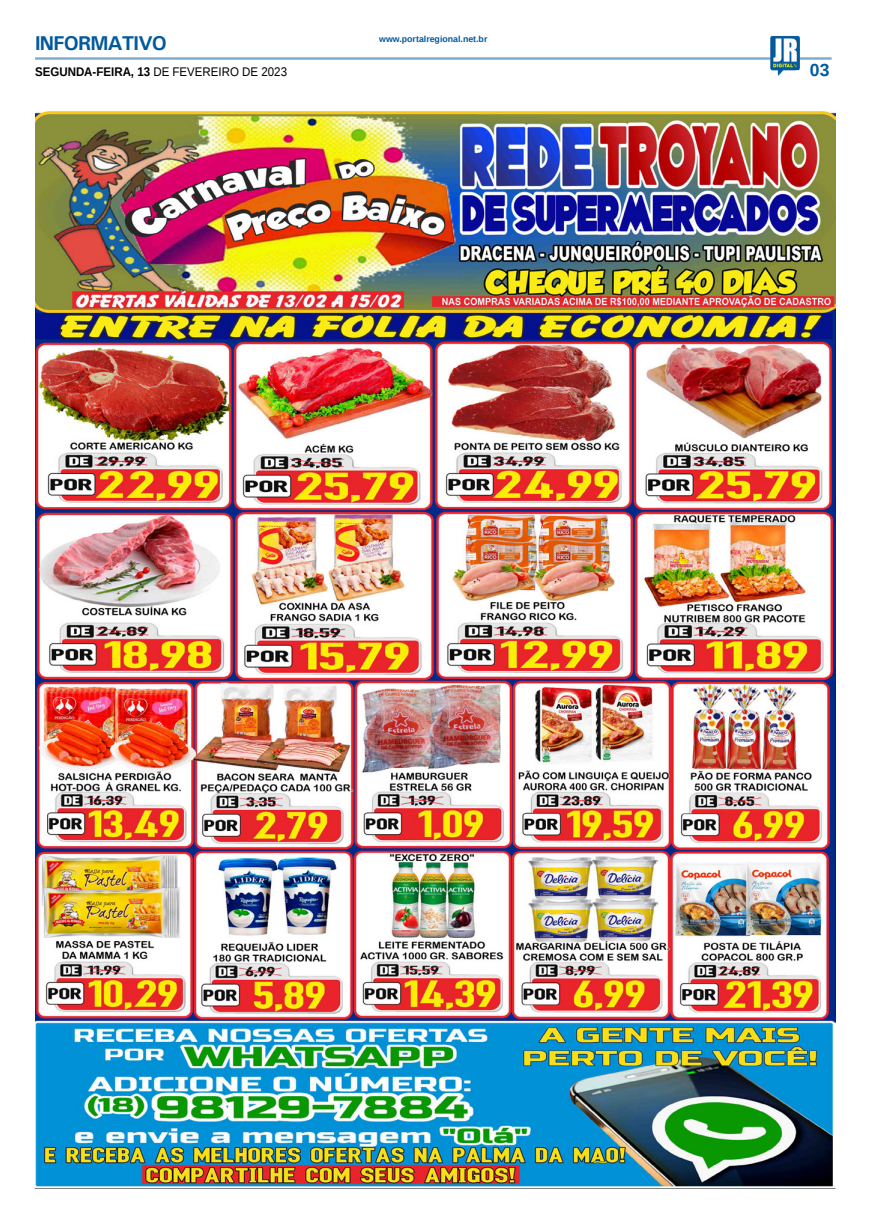
<style>
.page{position:relative;width:869px;height:1223px;background:#fff}
.page>*{position:absolute;margin:0;border:0;box-sizing:border-box;transform-origin:0 0}
.TITULO_PG{font:700 20px "Univers";letter-spacing:-.04em;color:#005a9e}
.TÍTULO{font:700 17.5px "Liberation Sans";color:#005a9e}
.DATA_PG{font:12.5px "Liberation Sans";color:#000;scale:.92 1}
.DATA_PG-2{font:700 8.75px "Liberation Sans";color:#005a9e}
.s1{font-weight:700}
</style>
<div class="page">
<hr style="left:35px;top:57px;width:796px;height:3px;background:#005a9e">
<img style="left:769px;top:36px;width:30px;height:40px">
<hr style="left:35px;top:1187px;width:800px;height:1px;background:#000">
<img style="left:35px;top:112px;width:800px;height:1075px">
<p class="TITULO_PG" style="left:35px;top:31px;width:133px">INFORMATIVO</p>
<p class="DATA_PG" style="left:35px;top:65px;width:275px"><span class="s1">SEGUNDA-FEIRA, 13</span> DE FEVEREIRO DE 2023</p>
<p class="DATA_PG-2" style="left:379px;top:33px;width:110px">www.portalregional.net.br</p>
<p class="TÍTULO" style="left:809px;top:58px;width:21px">03</p>
</div>
